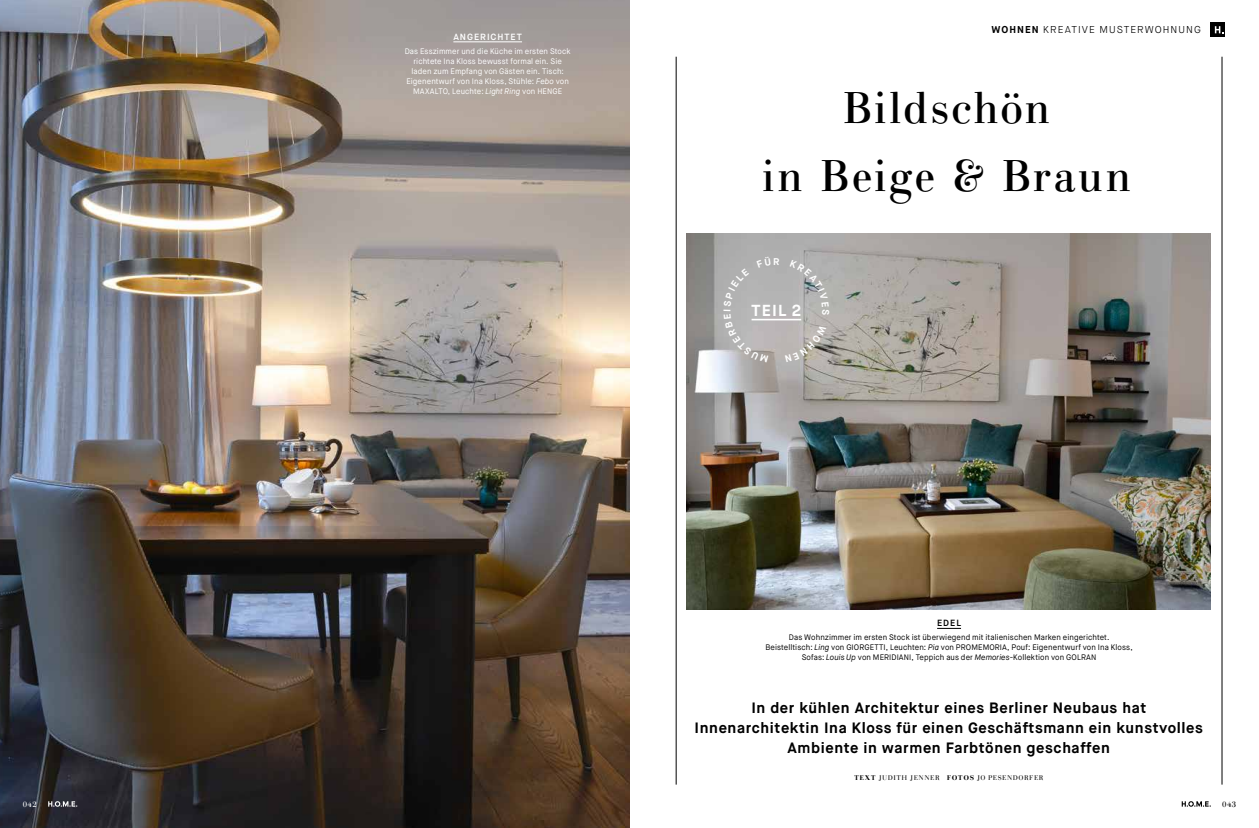
<style>
.page{position:relative;width:1259px;height:828px;background:#fff}
.page>*{position:absolute;margin:0;border:0;box-sizing:border-box;transform-origin:0 0}
.t1{font:46px/68px "Gianotten LT Pro";letter-spacing:.02em;color:#000;text-align:center}
.t2{font:700 16px "Maison Neue";color:#fff}
.t3{font:700 15px/20px "Maison Neue";letter-spacing:.04em;color:#000;text-align:center}
.t4{font:300 10px "Maison Neue";letter-spacing:.105em;color:#000}
.t5{font:700 9.8px "Maison Neue";color:#fff}
.t6{font:600 9px "Maison Neue";letter-spacing:.11em;color:#fff}
.t7{font:600 9px "Maison Neue";color:#000}
.t8{font:8px/10px "Maison Neue";letter-spacing:.01em;color:#000;text-align:center;scale:.96 1}
.t9{font:8px/10px "Maison Neue";letter-spacing:.01em;color:#fff;text-align:center;scale:.96 1}
.t10{font:8px "Gianotten LT Pro";color:#fff}
.t11{font:8px "Gianotten LT Pro";color:#000}
.t12{font:300 7px "Gianotten LT Pro";letter-spacing:.08em;color:#000}
.s1{font-style:italic}
.s2{font-weight:700}
</style>
<div class="page">
<img style="left:0;top:0;width:629px;height:828px">
<hr style="left:453px;top:41px;width:69px;height:1px;background:#fff">
<img style="left:686px;top:233px;width:524px;height:376px">
<svg style="left:937px;top:628px;width:24px;height:1px"></svg>
<hr style="left:751px;top:319px;width:50px;height:1px;background:#fff">
<div style="left:1210px;top:23px;width:15px;height:14px;background:#000"></div>
<svg style="left:1214px;top:26px;width:9px;height:7px"></svg>
<svg style="left:48px;top:801px;width:29px;height:5px"></svg>
<hr style="left:1221px;top:57px;width:1px;height:727px;background:#000">
<hr style="left:676px;top:57px;width:1px;height:727px;background:#000">
<svg style="left:1181px;top:801px;width:29px;height:5px"></svg>
<svg style="left:723px;top:256px;width:48px;height:107px"></svg>
<svg style="left:790px;top:260px;width:39px;height:55px"></svg>
<svg style="left:785px;top:325px;width:41px;height:37px"></svg>
<p class="t6" style="left:453px;top:31px;width:70px">ANGERICHTET</p>
<p class="t9" style="left:405px;top:46px;width:174px">Das Esszimmer und die Küche im ersten Stock richtete Ina Kloss bewusst formal ein. Sie laden zum Empfang von Gästen ein. Tisch:<br>Eigenentwurf von Ina Kloss, Stühle: <span class="s1">Febo</span> von MAXALTO, Leuchte: <span class="s1">Light Ring</span> von HENGE</p>
<p class="t4" style="left:991px;top:24px;width:211px"><span class="s2">WOHNEN</span> KREATIVE MUSTERWOHNUNG</p>
<h1 class="t1" style="left:761px;top:74px;width:372px">Bildschön<br>in Beige &amp; Braun</h1>
<p class="t5" style="left:773px;top:255px;width:8px">R</p>
<h2 class="t2" style="left:751px;top:300px;width:51px">TEIL 2</h2>
<p class="t7" style="left:937px;top:617px;width:25px">EDEL</p>
<p class="t8" style="left:765px;top:632px;width:384px">Das Wohnzimmer im ersten Stock ist überwiegend mit italienischen Marken eingerichtet.<br>Beistelltisch: <span class="s1">Ling</span> von GIORGETTI, Leuchten: <span class="s1">Pia</span> von PROMEMORIA, Pouf: Eigenentwurf von Ina Kloss,<br>Sofas: <span class="s1">Louis Up</span> von MERIDIANI, Teppich aus der <span class="s1">Memories</span>-Kollektion von GOLRAN</p>
<h3 class="t3" style="left:694px;top:697px;width:510px">In der kühlen Architektur eines Berliner Neubaus hat<br>Innenarchitektin Ina Kloss für einen Geschäftsmann ein kunstvolles<br>Ambiente in warmen Farbtönen geschaffen</h3>
<p class="t12" style="left:854px;top:773px;width:191px"><span class="s2">TEXT</span> JUDITH JENNER <span class="s2">FOTOS</span> JO PESENDORFER</p>
<p class="t10" style="left:23px;top:799px;width:16px">042</p>
<p class="t11" style="left:1222px;top:799px;width:16px">043</p>
</div>
